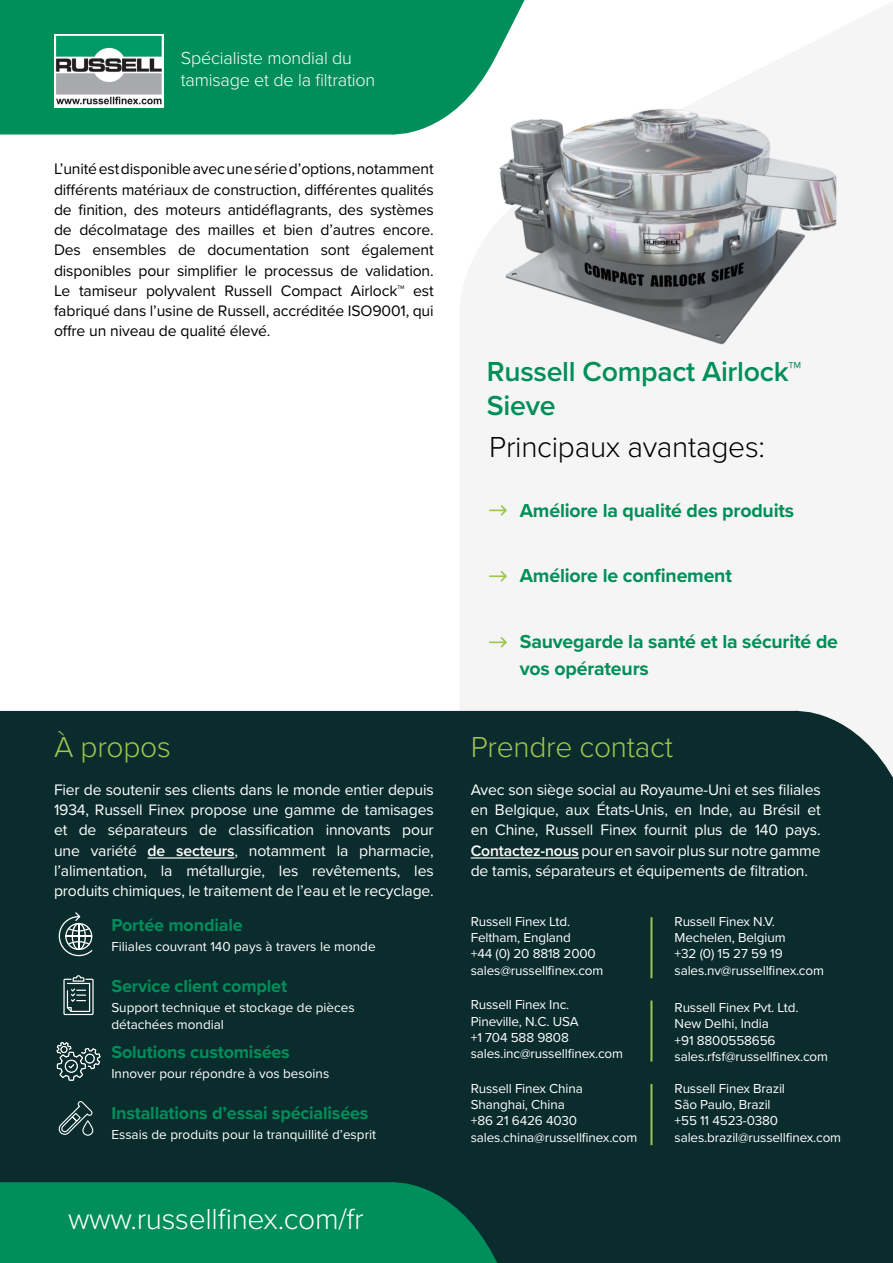
<style>
.page{position:relative;width:893px;height:1263px;background:#fff}
.page>*{position:absolute;margin:0;border:0;box-sizing:border-box;transform-origin:0 0}
.t1{font:300 30px "Proxima Nova";letter-spacing:-.01em;color:#fff}
.t2{font:300 30px "Proxima Nova";letter-spacing:-.01em;color:#9fc64d}
.t3{font:300 30px "Proxima Nova";letter-spacing:-.01em;color:#000}
.t4{font:600 28.5px/34.2px "Proxima Nova";letter-spacing:-.01em;color:#008e5a}
.t5{font:700 19.5px/27px "Proxima Nova";letter-spacing:-.01em;color:#008e5a}
.t6{font:700 18px "Proxima Nova";letter-spacing:-.01em;color:#008e5a}
.t7{font:300 18px/21.6px "Proxima Nova";letter-spacing:-.01em;color:#fff}
.t8{font:15.75px/20.2px "Proxima Nova";letter-spacing:-.01em;color:#fff;text-align:justify}
.t9{font:15.75px/20.2px "Proxima Nova";letter-spacing:-.01em;color:#000;text-align:justify}
.t10{font:13.5px/16.2px "Proxima Nova";letter-spacing:-.01em;color:#fff}
.s1{font-weight:600}
</style>
<div class="page">
<div style="left:0;top:710px;width:893px;height:71px;background:#0b2c2d"></div>
<div style="left:0;top:781px;width:893px;height:482px;background:#0b2c2d"></div>
<div style="left:0;top:0;width:525px;height:135px;background:#008e5a"></div>
<div style="left:54px;top:34px;width:110px;height:74px;background:#fff"></div>
<img style="left:55px;top:35px;width:107px;height:70px">
<svg style="left:489px;top:505px;width:18px;height:11px"></svg>
<svg style="left:489px;top:637px;width:18px;height:11px"></svg>
<svg style="left:489px;top:571px;width:18px;height:11px"></svg>
<hr style="left:471px;top:857px;width:108px;height:1px;background:#fff">
<hr style="left:650px;top:917px;width:2px;height:61px;background:#9fc64d">
<hr style="left:650px;top:1000px;width:2px;height:61px;background:#9fc64d">
<hr style="left:650px;top:1084px;width:2px;height:61px;background:#9fc64d">
<svg style="left:58px;top:1101px;width:35px;height:35px"></svg>
<svg style="left:63px;top:975px;width:31px;height:40px"></svg>
<svg style="left:56px;top:1042px;width:45px;height:39px"></svg>
<hr style="left:148px;top:857px;width:87px;height:1px;background:#fff">
<svg style="left:59px;top:912px;width:33px;height:45px"></svg>
<svg style="left:0;top:1182px;width:497px;height:81px;background:#008757"></svg>
<img style="left:469px;top:92px;width:368px;height:253px">
<h3 class="t7" style="left:181px;top:46px;width:196px">Spécialiste mondial du tamisage et de la filtration</h3>
<p class="t9" style="left:54px;top:158px;width:381px">L’unité est disponible avec une série d’options, notamment différents matériaux de construction, différentes qualités de finition, des moteurs antidéflagrants, des systèmes de décolmatage des mailles et bien d’autres encore.<br>Des ensembles de documentation sont également disponibles pour simplifier le processus de validation.<br>Le tamiseur polyvalent Russell Compact Airlock™ est fabriqué dans l’usine de Russell, accréditée ISO9001, qui offre un niveau de qualité élevé.</p>
<h1 class="t2" style="left:54px;top:725px;width:118px">À propos</h1>
<p class="t8" style="left:54px;top:779px;width:381px">Fier de soutenir ses clients dans le monde entier depuis 1934, Russell Finex propose une gamme de tamisages et de séparateurs de classification innovants pour une variété <span class="s1">de secteurs</span>, notamment la pharmacie, l’alimentation, la métallurgie, les revêtements, les produits chimiques, le traitement de l’eau et le recyclage.</p>
<h3 class="t6" style="left:111px;top:911px;width:133px">Portée mondiale</h3>
<p class="t10" style="left:111px;top:938px;width:266px">Filiales couvrant 140 pays à travers le monde</p>
<h3 class="t6" style="left:111px;top:972px;width:177px">Service client complet</h3>
<p class="t10" style="left:111px;top:999px;width:245px">Support technique et stockage de pièces détachées mondial</p>
<h3 class="t6" style="left:111px;top:1038px;width:180px">Solutions customisées</h3>
<p class="t10" style="left:111px;top:1065px;width:219px">Innover pour répondre à vos besoins</p>
<h3 class="t6" style="left:111px;top:1099px;width:259px">Installations d’essai spécialisées</h3>
<p class="t10" style="left:111px;top:1126px;width:266px">Essais de produits pour la tranquillité d’esprit</p>
<h1 class="t1" style="left:68px;top:1197px;width:297px">www.russellfinex.com/fr</h1>
<h2 class="t4" style="left:487px;top:353px;width:316px">Russell Compact Airlock™<br>Sieve</h2>
<h1 class="t3" style="left:489px;top:425px;width:277px">Principaux avantages:</h1>
<h3 class="t5" style="left:520px;top:497px;width:276px">Améliore la qualité des produits</h3>
<h3 class="t5" style="left:520px;top:562px;width:214px">Améliore le confinement</h3>
<h3 class="t5" style="left:520px;top:627px;width:320px">Sauvegarde la santé et la sécurité de vos opérateurs</h3>
<h1 class="t2" style="left:471px;top:725px;width:204px">Prendre contact</h1>
<p class="t8" style="left:471px;top:779px;width:351px">Avec son siège social au Royaume-Uni et ses filiales en Belgique, aux États-Unis, en Inde, au Brésil et en Chine, Russell Finex fournit plus de 140 pays.<br><span class="s1">Contactez-nous</span> pour en savoir plus sur notre gamme de tamis, séparateurs et équipements de filtration.</p>
<p class="t10" style="left:471px;top:913px;width:134px">Russell Finex Ltd.<br>Feltham, England<br>+44 (0) 20 8818 2000 sales@russellfinex.com</p>
<p class="t10" style="left:675px;top:913px;width:151px">Russell Finex N.V.<br>Mechelen, Belgium<br>+32 (0) 15 27 59 19 sales.nv@russellfinex.com</p>
<p class="t10" style="left:471px;top:996px;width:154px">Russell Finex Inc.<br>Pineville, N.C. USA<br>+1 704 588 9808 sales.inc@russellfinex.com</p>
<p class="t10" style="left:675px;top:999px;width:155px">Russell Finex Pvt. Ltd.<br>New Delhi, India<br>+91 8800558656 sales.rfsf@russellfinex.com</p>
<p class="t10" style="left:471px;top:1080px;width:168px">Russell Finex China<br>Shanghai, China<br>+86 21 6426 4030 sales.china@russellfinex.com</p>
<p class="t10" style="left:675px;top:1080px;width:168px">Russell Finex Brazil<br>São Paulo, Brazil<br>+55 11 4523-0380 sales.brazil@russellfinex.com</p>
</div>
